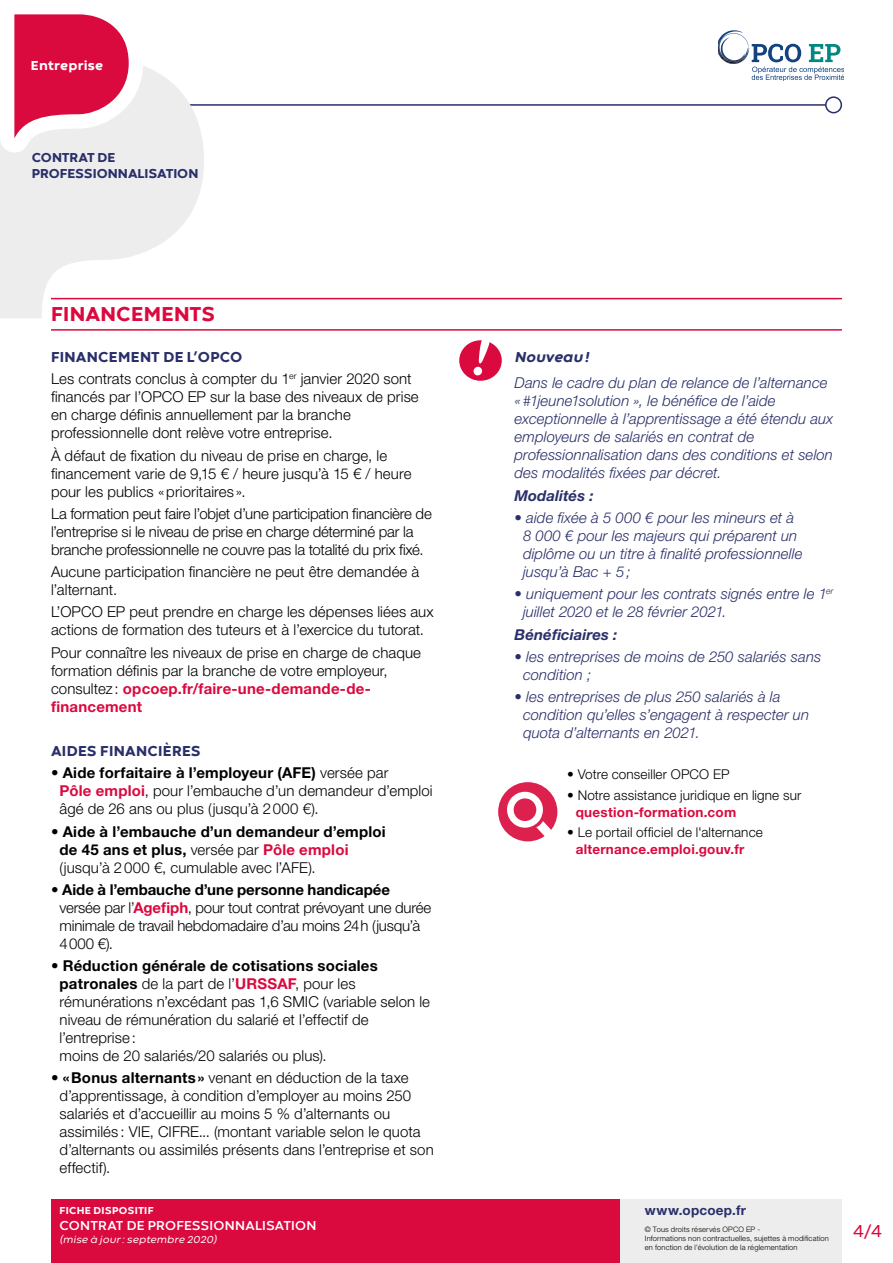
<style>
.page{position:relative;width:893px;height:1263px;background:#fff}
.page>*{position:absolute;margin:0;border:0;box-sizing:border-box;transform-origin:0 0}
.t1{font:800 21px "Codec Warm";letter-spacing:.01em;color:#da093e}
.t2{font:18px "Codec Warm";color:#da093e}
.t3{font:300 15px/18px "Helvetica Neue LT Std";letter-spacing:.005em;color:#000}
.t4{font:italic 300 15px/18px "Helvetica Neue LT Std";letter-spacing:.005em;color:#292f69}
.t5{font:300 15px/18px "Helvetica Neue LT Std";letter-spacing:-.015em;color:#000}
.t6{font:700 15px/18px "Helvetica Neue LT Std";letter-spacing:.015em;color:#000}
.t7{font:800 15px "Codec Warm";letter-spacing:.02em;color:#292f69}
.t8{font:italic 700 15px "Helvetica Neue LT Std";letter-spacing:.005em;color:#292f69}
.t9{font:italic 800 15px "Codec Warm";letter-spacing:.005em;color:#292f69}
.t10{font:300 13.5px "Helvetica Neue LT Std";letter-spacing:.01em;color:#000}
.t11{font:700 13.5px "Helvetica Neue LT Std";letter-spacing:.02em;color:#da093e}
.t12{font:700 13.5px "Codec Warm";letter-spacing:.02em;color:#fff}
.t13{font:800 13.5px/16.5px "Codec Warm";color:#292f69}
.t14{font:700 13.5px "Helvetica Neue LT Std";letter-spacing:.02em;color:#292f69}
.t15{font:800 13.5px "Codec Warm";letter-spacing:.015em;color:#fff}
.t16{font:italic 10.5px "Codec Warm";letter-spacing:.02em;color:#fff}
.t17{font:800 10.5px "Codec Warm";letter-spacing:.03em;color:#fff}
.t18{font:300 7.5px/9px "Helvetica Neue LT Std";letter-spacing:.025em;color:#000}
.s1{font-weight:700;color:#da093e}
.s2{font-weight:700}
.s3{font-weight:300}
.s4{color:#da093e}
</style>
<div class="page">
<hr style="left:174px;top:104px;width:652px;height:2px;background:#292f69">
<div style="left:825px;top:96px;width:17px;height:17px;border:2px solid #292f69;border-radius:50%"></div>
<div style="left:51px;top:1199px;width:570px;height:64px;background:#da093e"></div>
<div style="left:621px;top:1199px;width:221px;height:64px;background:#ededed"></div>
<svg style="left:0;top:69px;width:204px;height:249px;fill:#ededed"></svg>
<svg style="left:0;top:14px;width:150px;height:150px"></svg>
<svg style="left:718px;top:31px;width:125px;height:50px"></svg>
<hr style="left:51px;top:298px;width:791px;height:1px;background:#da093e">
<hr style="left:51px;top:329px;width:791px;height:2px;background:#da093e">
<div style="left:459px;top:340px;width:43px;height:41px;background:#da093e;border-radius:50%"></div>
<svg style="left:473px;top:340px;width:17px;height:36px"></svg>
<div style="left:498px;top:782px;width:59px;height:59px;background:#dc214e;border-radius:50%"></div>
<svg style="left:507px;top:792px;width:45px;height:45px"></svg>
<p class="t15" style="left:31px;top:57px;width:74px">Entreprise</p>
<p class="t13" style="left:32px;top:150px;width:168px">CONTRAT DE<br>PROFESSIONNALISATION</p>
<h1 class="t1" style="left:51px;top:300px;width:166px">FINANCEMENTS</h1>
<p class="t7" style="left:51px;top:347px;width:193px">FINANCEMENT DE L’OPCO</p>
<p class="t3" style="left:51px;top:370px;width:369px">Les contrats conclus à compter du 1<sup>er</sup> janvier 2020 sont financés par l’OPCO EP sur la base des niveaux de prise en charge définis annuellement par la branche professionnelle dont relève votre entreprise.</p>
<p class="t3" style="left:51px;top:446px;width:362px">À défaut de fixation du niveau de prise en charge, le financement varie de 9,15 € / heure jusqu’à 15 € / heure pour les publics «prioritaires ».</p>
<p class="t5" style="left:51px;top:504px;width:382px">La formation peut faire l’objet d’une participation financière de l’entreprise si le niveau de prise en charge déterminé par la branche professionnelle ne couvre pas la totalité du prix fixé.</p>
<p class="t3" style="left:51px;top:562px;width:370px">Aucune participation financière ne peut être demandée à l’alternant.</p>
<p class="t3" style="left:51px;top:603px;width:384px">L’OPCO EP peut prendre en charge les dépenses liées aux actions de formation des tuteurs et à l’exercice du tutorat.</p>
<p class="t3" style="left:51px;top:643px;width:371px">Pour connaître les niveaux de prise en charge de chaque formation définis par la branche de votre employeur, consultez : <span class="s1">opcoep.fr/faire-une-demande-de&shy;financement</span></p>
<p class="t7" style="left:51px;top:741px;width:151px">AIDES FINANCIÈRES</p>
<p class="t3" style="left:60px;top:764px;width:375px;text-indent:-9px"><span class="s2">• Aide forfaitaire à l’employeur (AFE)</span> versée par<br><span class="s1">Pôle emploi</span>, pour l’embauche d’un demandeur d’emploi âgé de 26 ans ou plus (jusqu’à 2000 €).</p>
<p class="t6" style="left:60px;top:822px;width:328px;text-indent:-9px">• Aide à l’embauche d’un demandeur d’emploi de 45 ans et plus, <span class="s3">versée par</span> <span class="s4">Pôle emploi </span><span class="s3">(jusqu’à 2000 €, cumulable avec l’AFE).</span></p>
<p class="t5" style="left:60px;top:880px;width:373px;text-indent:-9px"><span class="s2">• Aide à l’embauche d’une personne handicapée </span>versée par l’<span class="s1">Agefiph</span>, pour tout contrat prévoyant une durée minimale de travail hebdomadaire d’au moins 24h (jusqu’à 4000 €).</p>
<p class="t3" style="left:60px;top:956px;width:372px;text-indent:-9px"><span class="s2">• Réduction générale de cotisations sociales patronales</span> de la part de l’<span class="s1">URSSAF</span>, pour les rémunérations n’excédant pas 1,6 SMIC (variable selon le niveau de rémunération du salarié et l’effectif de l’entreprise:<br>moins de 20 salariés/20 salariés ou plus).</p>
<p class="t3" style="left:60px;top:1069px;width:376px;text-indent:-9px"><span class="s2">• «Bonus alternants»</span> venant en déduction de la taxe d’apprentissage, à condition d’employer au moins 250 salariés et d’accueillir au moins 5 % d’alternants ou assimilés : VIE, CIFRE... (montant variable selon le quota d’alternants ou assimilés présents dans l’entreprise et son effectif).</p>
<p class="t17" style="left:60px;top:1203px;width:96px">FICHE DISPOSITIF</p>
<p class="t12" style="left:60px;top:1217px;width:259px">CONTRAT DE PROFESSIONNALISATION</p>
<p class="t16" style="left:60px;top:1233px;width:159px">(mise à jour: septembre 2020)</p>
<p class="t9" style="left:515px;top:347px;width:76px">Nouveau!</p>
<p class="t4" style="left:515px;top:374px;width:320px">Dans le cadre du plan de relance de l’alternance «#1jeune1solution », le bénéfice de l’aide exceptionnelle à l’apprentissage a été étendu aux employeurs de salariés en contrat de professionnalisation dans des conditions et selon des modalités fixées par décret.</p>
<p class="t8" style="left:515px;top:486px;width:80px">Modalités :</p>
<p class="t4" style="left:523px;top:508px;width:281px;text-indent:-9px">• aide fixée à 5 000 € pour les mineurs et à 8 000 € pour les majeurs qui préparent un diplôme ou un titre à finalité professionnelle jusqu’à Bac + 5;</p>
<p class="t4" style="left:523px;top:585px;width:312px;text-indent:-8px">• uniquement pour les contrats signés entre le 1<sup>er </sup>juillet 2020 et le 28 février 2021.</p>
<p class="t8" style="left:514px;top:625px;width:104px">Bénéficiaires :</p>
<p class="t4" style="left:523px;top:647px;width:300px;text-indent:-9px">• les entreprises de moins de 250 salariés sans condition ;</p>
<p class="t4" style="left:523px;top:687px;width:288px;text-indent:-9px">• les entreprises de plus 250 salariés à la condition qu’elles s’engagent à respecter un quota d’alternants en 2021.</p>
<p class="t10" style="left:567px;top:766px;width:164px">• Votre conseiller OPCO EP</p>
<p class="t10" style="left:567px;top:787px;width:236px">• Notre assistance juridique en ligne sur</p>
<p class="t11" style="left:576px;top:803px;width:162px">question-formation.com</p>
<p class="t10" style="left:567px;top:824px;width:197px">• Le portail officiel de l'alternance</p>
<p class="t11" style="left:576px;top:841px;width:170px">alternance.emploi.gouv.fr</p>
<p class="t14" style="left:645px;top:1202px;width:103px">www.opcoep.fr</p>
<p class="t18" style="left:645px;top:1225px;width:186px">© Tous droits réservés OPCO EP -<br>Informations non contractuelles, sujettes à modification en fonction de l’évolution de la réglementation</p>
<p class="t2" style="left:853px;top:1220px;width:31px">4/4</p>
</div>
